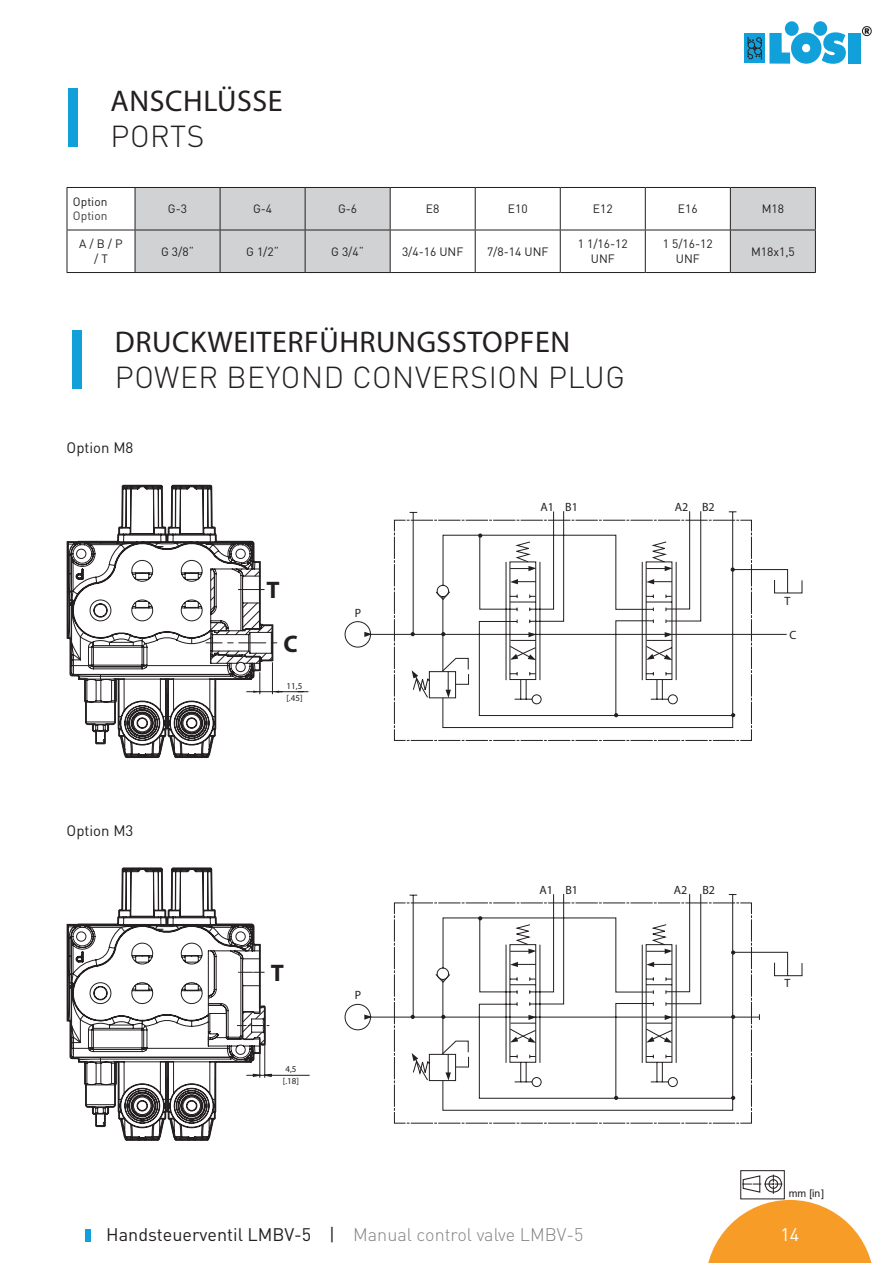
<style>
.page{position:relative;width:893px;height:1263px;background:#fff}
.page>*{position:absolute;margin:0;border:0;box-sizing:border-box;transform-origin:0 0}
.t1{font:30px "Myriad Pro";letter-spacing:.02em;color:#231f20}
.t2{font:300 30px "DIN Pro";letter-spacing:.02em;color:#231f20}
.t3{font:700 24px "Myriad Pro";color:#231f20}
.t4{font:300 18px "DIN Pro";color:#808285}
.t5{font:18px "DIN Pro";color:#fff}
.t6{font:15px "DIN Pro";color:#231f20}
.t7{font:12px/14.4px "DIN Pro";color:#231f20;text-align:center}
.t8{font:12px "Myriad Pro";color:#231f20}
.t9{font:12px "DIN Pro";color:#3e3e3f}
.t10{font:10.5px "Arial";color:#241f21}
.t11{font:9px "Myriad Pro";color:#231f20}
.s1{font-weight:400;color:#231f20}
</style>
<div class="page">
<div style="left:744px;top:33px;width:21px;height:30px;background:#12a0db"></div>
<div style="left:848px;top:33px;width:13px;height:31px;background:#12a0db"></div>
<div style="left:785px;top:21px;width:14px;height:15px;background:#12a0db;border-radius:50%"></div>
<div style="left:813px;top:21px;width:14px;height:15px;background:#12a0db;border-radius:50%"></div>
<svg style="left:769px;top:32px;width:77px;height:32px"></svg>
<svg style="left:862px;top:26px;width:10px;height:10px"></svg>
<svg style="left:747px;top:37px;width:15px;height:23px"></svg>
<div style="left:85px;top:1229px;width:5px;height:13px;background:#12a0db"></div>
<svg style="left:67px;top:388px;width:206px;height:307px"></svg>
<svg style="left:206px;top:568px;width:103px;height:126px"></svg>
<svg style="left:136px;top:188px;width:679px;height:84px;fill:#d1d2d4"></svg>
<hr style="left:67px;top:187px;width:68px;height:1px;background:#231f20">
<hr style="left:67px;top:188px;width:1px;height:42px;background:#231f20">
<hr style="left:135px;top:187px;width:85px;height:1px;background:#231f20">
<hr style="left:135px;top:188px;width:1px;height:42px;background:#231f20">
<hr style="left:220px;top:187px;width:85px;height:1px;background:#231f20">
<hr style="left:220px;top:188px;width:1px;height:42px;background:#231f20">
<hr style="left:305px;top:187px;width:85px;height:1px;background:#231f20">
<hr style="left:305px;top:188px;width:1px;height:42px;background:#231f20">
<hr style="left:390px;top:187px;width:85px;height:1px;background:#231f20">
<hr style="left:390px;top:188px;width:1px;height:42px;background:#231f20">
<hr style="left:475px;top:187px;width:85px;height:1px;background:#231f20">
<hr style="left:475px;top:188px;width:1px;height:42px;background:#231f20">
<hr style="left:560px;top:187px;width:85px;height:1px;background:#231f20">
<hr style="left:560px;top:188px;width:1px;height:42px;background:#231f20">
<hr style="left:645px;top:187px;width:85px;height:1px;background:#231f20">
<hr style="left:645px;top:188px;width:1px;height:42px;background:#231f20">
<hr style="left:730px;top:187px;width:86px;height:1px;background:#231f20">
<hr style="left:730px;top:188px;width:1px;height:42px;background:#231f20">
<hr style="left:815px;top:188px;width:1px;height:42px;background:#231f20">
<hr style="left:67px;top:230px;width:68px;height:1px;background:#231f20">
<hr style="left:67px;top:230px;width:1px;height:42px;background:#231f20">
<hr style="left:135px;top:230px;width:85px;height:1px;background:#231f20">
<hr style="left:135px;top:230px;width:1px;height:42px;background:#231f20">
<hr style="left:220px;top:230px;width:85px;height:1px;background:#231f20">
<hr style="left:220px;top:230px;width:1px;height:42px;background:#231f20">
<hr style="left:305px;top:230px;width:85px;height:1px;background:#231f20">
<hr style="left:305px;top:230px;width:1px;height:42px;background:#231f20">
<hr style="left:390px;top:230px;width:85px;height:1px;background:#231f20">
<hr style="left:390px;top:230px;width:1px;height:42px;background:#231f20">
<hr style="left:475px;top:230px;width:85px;height:1px;background:#231f20">
<hr style="left:475px;top:230px;width:1px;height:42px;background:#231f20">
<hr style="left:560px;top:230px;width:85px;height:1px;background:#231f20">
<hr style="left:560px;top:230px;width:1px;height:42px;background:#231f20">
<hr style="left:645px;top:230px;width:85px;height:1px;background:#231f20">
<hr style="left:645px;top:230px;width:1px;height:42px;background:#231f20">
<hr style="left:730px;top:230px;width:86px;height:1px;background:#231f20">
<hr style="left:730px;top:230px;width:1px;height:42px;background:#231f20">
<hr style="left:815px;top:230px;width:1px;height:42px;background:#231f20">
<hr style="left:67px;top:272px;width:68px;height:1px;background:#231f20">
<hr style="left:135px;top:272px;width:85px;height:1px;background:#231f20">
<hr style="left:220px;top:272px;width:85px;height:1px;background:#231f20">
<hr style="left:305px;top:272px;width:85px;height:1px;background:#231f20">
<hr style="left:390px;top:272px;width:85px;height:1px;background:#231f20">
<hr style="left:475px;top:272px;width:85px;height:1px;background:#231f20">
<hr style="left:560px;top:272px;width:85px;height:1px;background:#231f20">
<hr style="left:645px;top:272px;width:85px;height:1px;background:#231f20">
<hr style="left:730px;top:272px;width:86px;height:1px;background:#231f20">
<svg style="left:265px;top:1010px;width:45px;height:68px"></svg>
<svg style="left:67px;top:692px;width:198px;height:449px"></svg>
<svg style="left:708px;top:1170px;width:164px;height:93px"></svg>
<svg style="left:394px;top:728px;width:358px;height:13px"></svg>
<svg style="left:393px;top:511px;width:409px;height:217px"></svg>
<svg style="left:345px;top:532px;width:333px;height:196px"></svg>
<svg style="left:394px;top:1112px;width:358px;height:12px"></svg>
<svg style="left:369px;top:893px;width:433px;height:218px"></svg>
<svg style="left:435px;top:924px;width:325px;height:163px"></svg>
<div style="left:68px;top:88px;width:9px;height:59px;background:#12a0db"></div>
<div style="left:72px;top:330px;width:10px;height:58px;background:#12a0db"></div>
<p class="t1" style="left:111px;top:82px;width:174px">ANSCHLÜSSE</p>
<p class="t2" style="left:111px;top:113px;width:95px">PORTS</p>
<p class="t7" style="left:73px;top:193px;width:36px">Option</p>
<p class="t9" style="left:73px;top:206px;width:36px">Option</p>
<p class="t7" style="left:168px;top:200px;width:21px">G-3</p>
<p class="t7" style="left:253px;top:200px;width:21px">G-4</p>
<p class="t7" style="left:338px;top:200px;width:21px">G-6</p>
<p class="t7" style="left:426px;top:200px;width:15px">E8</p>
<p class="t7" style="left:508px;top:200px;width:21px">E10</p>
<p class="t7" style="left:593px;top:200px;width:21px">E12</p>
<p class="t7" style="left:678px;top:200px;width:21px">E16</p>
<p class="t7" style="left:762px;top:200px;width:24px">M18</p>
<p class="t7" style="left:79px;top:236px;width:45px">A / B / P / T</p>
<p class="t7" style="left:161px;top:243px;width:34px">G 3/8“</p>
<p class="t7" style="left:246px;top:243px;width:34px">G 1/2“</p>
<p class="t7" style="left:331px;top:243px;width:34px">G 3/4“</p>
<p class="t7" style="left:402px;top:243px;width:63px">3/4-16 UNF</p>
<p class="t7" style="left:487px;top:243px;width:63px">7/8-14 UNF</p>
<p class="t7" style="left:578px;top:236px;width:51px">1 1/16-12<br>UNF</p>
<p class="t7" style="left:663px;top:236px;width:51px">1 5/16-12<br>UNF</p>
<p class="t7" style="left:751px;top:243px;width:45px">M18x1,5</p>
<p class="t1" style="left:115px;top:323px;width:457px">DRUCKWEITERFÜHRUNGSSTOPFEN</p>
<p class="t2" style="left:115px;top:354px;width:512px">POWER BEYOND CONVERSION PLUG</p>
<p class="t6" style="left:67px;top:436px;width:68px">Option M8</p>
<p class="t6" style="left:67px;top:818px;width:68px">Option M3</p>
<p class="t3" style="left:266px;top:575px;width:15px">T</p>
<p class="t3" style="left:283px;top:628px;width:16px">C</p>
<p class="t11" style="left:287px;top:680px;width:17px">11,5</p>
<p class="t11" style="left:286px;top:693px;width:18px">[.45]</p>
<p class="t8" style="left:355px;top:606px;width:8px">P</p>
<p class="t3" style="left:271px;top:957px;width:15px">T</p>
<p class="t11" style="left:285px;top:1063px;width:13px">4,5</p>
<p class="t11" style="left:283px;top:1076px;width:18px">[.18]</p>
<p class="t8" style="left:355px;top:988px;width:8px">P</p>
<p class="t8" style="left:540px;top:500px;width:15px">A1</p>
<p class="t8" style="left:565px;top:500px;width:14px">B1</p>
<p class="t8" style="left:675px;top:500px;width:15px">A2</p>
<p class="t8" style="left:702px;top:500px;width:14px">B2</p>
<p class="t8" style="left:785px;top:593px;width:7px">T</p>
<p class="t8" style="left:789px;top:627px;width:8px">C</p>
<p class="t8" style="left:539px;top:882px;width:15px">A1</p>
<p class="t8" style="left:565px;top:882px;width:14px">B1</p>
<p class="t8" style="left:674px;top:882px;width:15px">A2</p>
<p class="t8" style="left:702px;top:882px;width:14px">B2</p>
<p class="t8" style="left:785px;top:976px;width:7px">T</p>
<p class="t10" style="left:789px;top:1186px;width:37px">mm [in]</p>
<h3 class="t4" style="left:106px;top:1220px;width:478px"><span class="s1">Handsteuerventil LMBV-5 |</span> Manual control valve LMBV-5</h3>
<h3 class="t5" style="left:780px;top:1220px;width:20px">14</h3>
</div>
